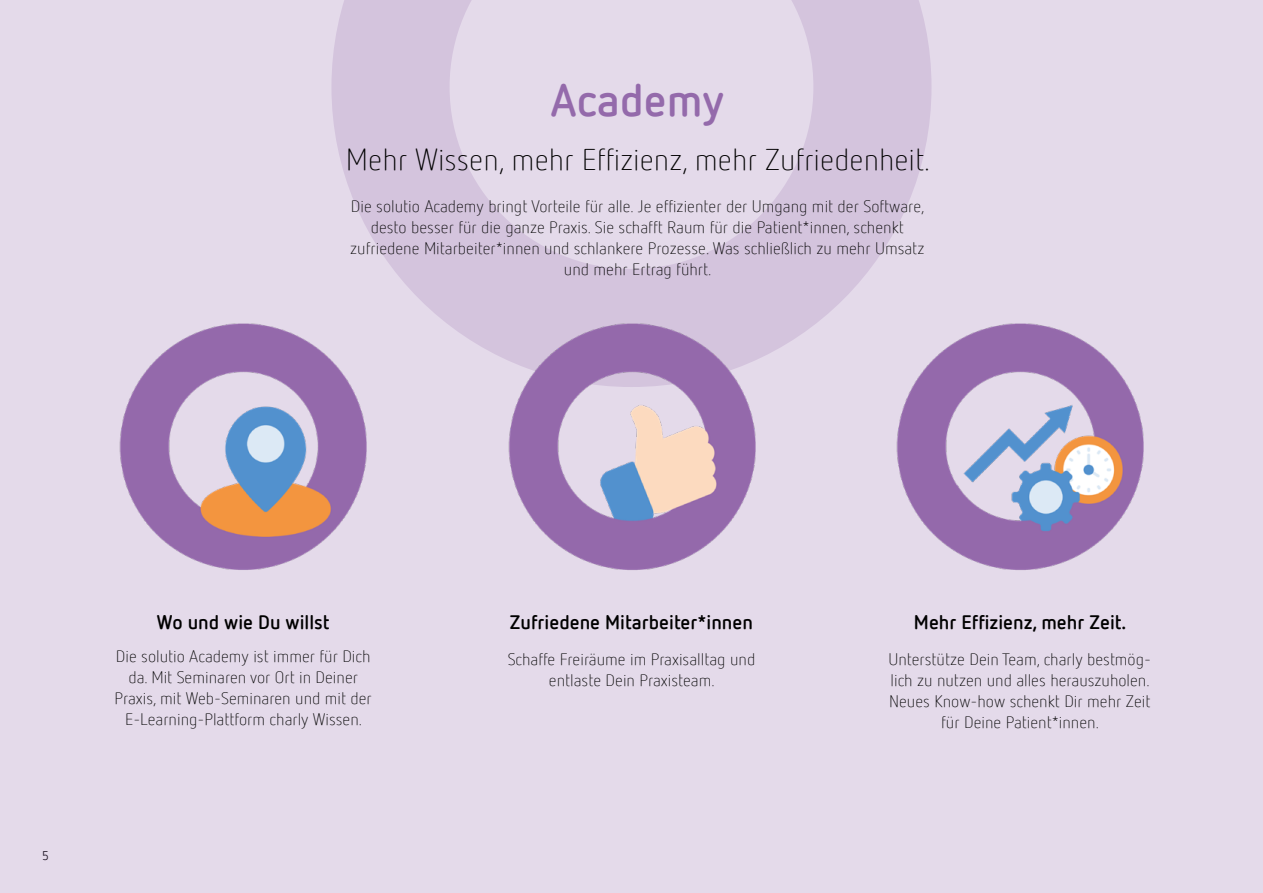
<style>
.page{position:relative;width:1263px;height:893px;background:#e4daea}
.page>*{position:absolute;margin:0;border:0;box-sizing:border-box;transform-origin:0 0}
.t1{font:700 45px "Netto Pro";color:#946aab}
.t2{font:300 30px "Netto Pro";color:#000}
.t3{font:700 19.5px "Netto Pro";color:#000}
.t4{font:300 16.5px/21px "Netto Pro";color:#000;text-align:center}
.t5{font:12.75px "Netto Pro";color:#000}
</style>
<div class="page">
<svg style="left:331px;top:0;width:600px;height:360px"></svg>
<img style="left:119px;top:284px;width:249px;height:286px">
<img style="left:507px;top:284px;width:249px;height:286px">
<img style="left:895px;top:284px;width:249px;height:286px">
<h1 class="t1" style="left:550px;top:70px;width:175px">Academy</h1>
<h2 class="t2" style="left:346px;top:141px;width:586px">Mehr Wissen, mehr Effizienz, mehr Zufriedenheit.</h2>
<p class="t4" style="left:350px;top:195px;width:576px">Die solutio Academy bringt Vorteile für alle. Je effizienter der Umgang mit der Software, desto besser für die ganze Praxis. Sie schafft Raum für die Patient*innen, schenkt zufriedene Mitarbeiter*innen und schlankere Prozesse. Was schließlich zu mehr Umsatz und mehr Ertrag führt.</p>
<p class="t5" style="left:42px;top:847px;width:8px">5</p>
<p class="t3" style="left:157px;top:609px;width:174px">Wo und wie Du willst</p>
<p class="t4" style="left:115px;top:645px;width:259px">Die solutio Academy ist immer für Dich da. Mit Seminaren vor Ort in Deiner Praxis, mit Web-Seminaren und mit der E-Learning-Plattform charly Wissen.</p>
<p class="t3" style="left:510px;top:609px;width:245px">Zufriedene Mitarbeiter*innen</p>
<p class="t4" style="left:508px;top:648px;width:249px">Schaffe Freiräume im Praxisalltag und entlaste Dein Praxisteam.</p>
<p class="t3" style="left:914px;top:609px;width:214px">Mehr Effizienz, mehr Zeit.</p>
<p class="t4" style="left:888px;top:648px;width:264px">Unterstütze Dein Team, charly bestmög&shy;lich zu nutzen und alles herauszuholen.<br>Neues Know-how schenkt Dir mehr Zeit für Deine Patient*innen.</p>
</div>
